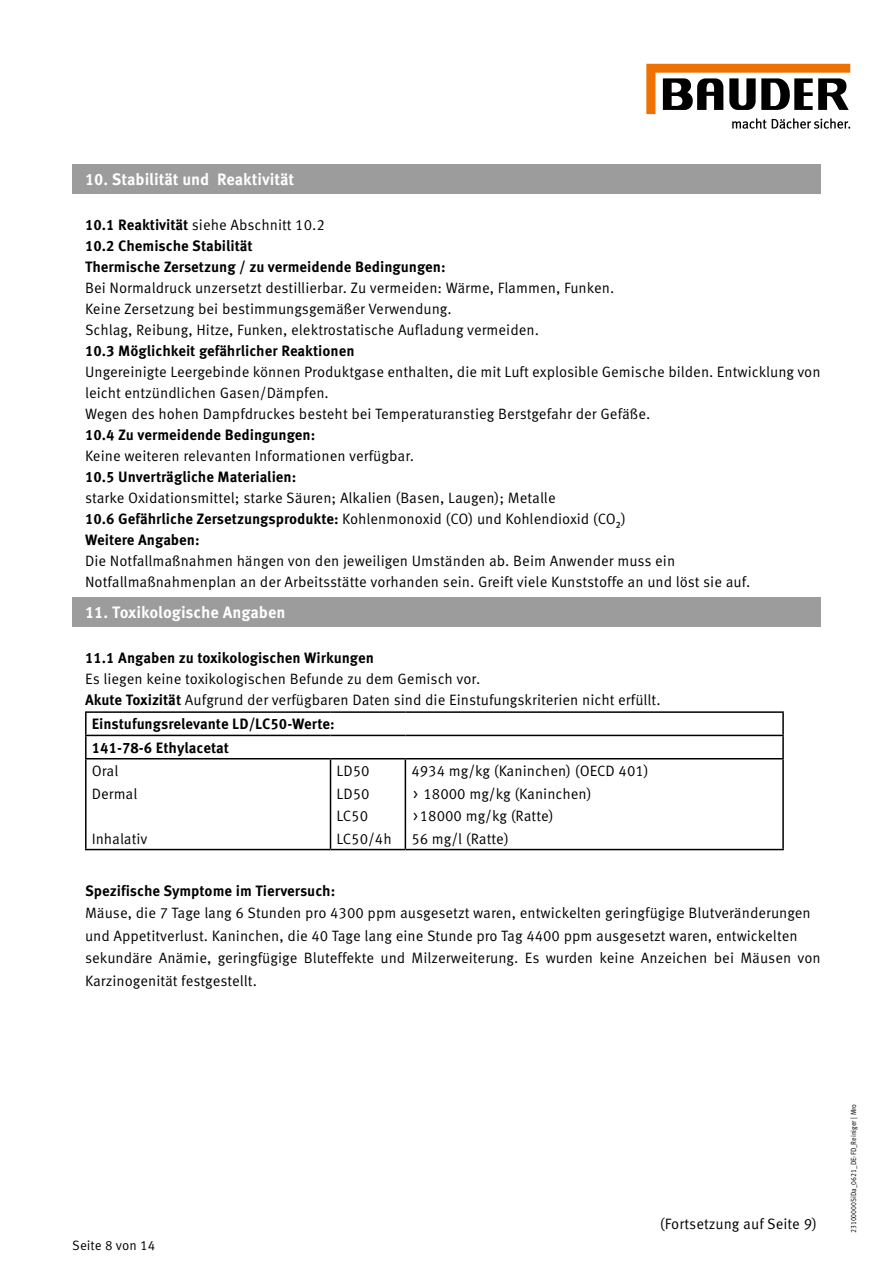
<style>
.page{position:relative;width:893px;height:1263px;background:#fff}
.page>*{position:absolute;margin:0;border:0;box-sizing:border-box;transform-origin:0 0}
.t1{font:700 16.5px "Meta Correspondence Pro";letter-spacing:-.005em;color:#fff}
.t2{font:15px/22.5px "Meta Correspondence Pro";color:#000}
.t3{font:700 15px/21px "Meta Correspondence Pro";color:#000}
.t4{font:13.5px "Meta Correspondence Pro";color:#000}
.t5{font:7.5px "Meta Correspondence Pro";color:#000;scale:.9 1}
.s1{font-weight:400}
.s2{font-weight:700}
</style>
<div class="page">
<svg style="left:646px;top:64px;width:204px;height:65px"></svg>
<div style="left:72px;top:164px;width:749px;height:29px;background:#9c9c9c"></div>
<div style="left:72px;top:597px;width:749px;height:29px;background:#9c9c9c"></div>
<hr style="left:85px;top:711px;width:245px;height:2px;background:#000">
<hr style="left:85px;top:713px;width:2px;height:22px;background:#000">
<hr style="left:330px;top:711px;width:75px;height:2px;background:#000">
<hr style="left:405px;top:711px;width:379px;height:2px;background:#000">
<hr style="left:782px;top:713px;width:2px;height:22px;background:#000">
<hr style="left:85px;top:735px;width:245px;height:1px;background:#000">
<hr style="left:85px;top:736px;width:2px;height:22px;background:#000">
<hr style="left:330px;top:735px;width:75px;height:1px;background:#000">
<hr style="left:405px;top:735px;width:379px;height:1px;background:#000">
<hr style="left:782px;top:736px;width:2px;height:22px;background:#000">
<hr style="left:85px;top:758px;width:245px;height:1px;background:#000">
<hr style="left:85px;top:759px;width:2px;height:90px;background:#000">
<hr style="left:330px;top:758px;width:75px;height:1px;background:#000">
<hr style="left:330px;top:759px;width:1px;height:90px;background:#000">
<hr style="left:405px;top:758px;width:379px;height:1px;background:#000">
<hr style="left:405px;top:759px;width:1px;height:90px;background:#000">
<hr style="left:782px;top:759px;width:2px;height:90px;background:#000">
<hr style="left:85px;top:849px;width:245px;height:1px;background:#000">
<hr style="left:330px;top:849px;width:75px;height:1px;background:#000">
<hr style="left:405px;top:849px;width:379px;height:1px;background:#000">
<p class="t1" style="left:85px;top:166px;width:211px">10. Stabilität und Reaktivität</p>
<p class="t3" style="left:85px;top:214px;width:362px">10.1 Reaktivität <span class="s1">siehe Abschnitt 10.2<br></span>10.2 Chemische Stabilität<br>Thermische Zersetzung / zu vermeidende Bedingungen:</p>
<p class="t2" style="left:85px;top:277px;width:531px;line-height:21px">Bei Normaldruck unzersetzt destillierbar. Zu vermeiden: Wärme, Flammen, Funken.<br>Keine Zersetzung bei bestimmungsgemäßer Verwendung.<br>Schlag, Reibung, Hitze, Funken, elektrostatische Aufladung vermeiden.</p>
<p class="t3" style="left:85px;top:340px;width:271px">10.3 Möglichkeit gefährlicher Reaktionen</p>
<p class="t2" style="left:85px;top:361px;width:737px;line-height:21px">Ungereinigte Leergebinde können Produktgase enthalten, die mit Luft explosible Gemische bilden. Entwicklung von leicht entzündlichen Gasen/Dämpfen.<br>Wegen des hohen Dampfdruckes besteht bei Temperaturanstieg Berstgefahr der Gefäße.</p>
<p class="t3" style="left:85px;top:424px;width:232px">10.4 Zu vermeidende Bedingungen:</p>
<p class="t2" style="left:85px;top:444px;width:331px">Keine weiteren relevanten Informationen verfügbar.</p>
<p class="t3" style="left:85px;top:466px;width:213px">10.5 Unverträgliche Materialien:</p>
<p class="t2" style="left:85px;top:487px;width:543px;line-height:21px">starke Oxidationsmittel; starke Säuren; Alkalien (Basen, Laugen); Metalle<br><span class="s2">10.6 Gefährliche Zersetzungsprodukte:</span> Kohlenmonoxid (CO) und Kohlendioxid (CO₂)<br><span class="s2">Weitere Angaben:</span></p>
<p class="t2" style="left:85px;top:550px;width:667px;line-height:21px">Die Notfallmaßnahmen hängen von den jeweiligen Umständen ab. Beim Anwender muss ein<br>Notfallmaßnahmenplan an der Arbeitsstätte vorhanden sein. Greift viele Kunststoffe an und löst sie auf.</p>
<p class="t1" style="left:85px;top:599px;width:202px">11. Toxikologische Angaben</p>
<p class="t3" style="left:85px;top:647px;width:290px">11.1 Angaben zu toxikologischen Wirkungen</p>
<p class="t2" style="left:85px;top:668px;width:577px;line-height:21px">Es liegen keine toxikologischen Befunde zu dem Gemisch vor.<br><span class="s2">Akute Toxizität</span> Aufgrund der verfügbaren Daten sind die Einstufungskriterien nicht erfüllt.</p>
<p class="t3" style="left:92px;top:712px;width:244px;line-height:23.2px">Einstufungsrelevante LD/LC50-Werte:<br>141-78-6 Ethylacetat</p>
<p class="t2" style="left:92px;top:759px;width:47px">Oral<br>Dermal</p>
<p class="t2" style="left:92px;top:826px;width:57px">Inhalativ</p>
<p class="t2" style="left:336px;top:759px;width:57px">LD50<br>LD50<br>LC50<br>LC50/4h</p>
<p class="t2" style="left:411px;top:759px;width:239px">4934 mg/kg (Kaninchen) (OECD 401) &gt; 18000 mg/kg (Kaninchen)<br>&gt;18000 mg/kg (Ratte)<br>56 mg/l (Ratte)</p>
<p class="t3" style="left:85px;top:879px;width:252px">Spezifische Symptome im Tierversuch:</p>
<p class="t2" style="left:85px;top:901px;width:737px">Mäuse, die 7 Tage lang 6 Stunden pro 4300 ppm ausgesetzt waren, entwickelten geringfügige Blutveränderungen und Appetitverlust. Kaninchen, die 40 Tage lang eine Stunde pro Tag 4400 ppm ausgesetzt waren, entwickelten sekundäre Anämie, geringfügige Bluteffekte und Milzerweiterung. Es wurden keine Anzeichen bei Mäusen von Karzinogenität festgestellt.</p>
<p class="t4" style="left:72px;top:1235px;width:85px">Seite 8 von 14</p>
<p class="t2" style="left:660px;top:1211px;width:159px">(Fortsetzung auf Seite 9)</p>
<p class="t5" style="left:848px;top:1233px;width:145px;rotate:-90deg">23100000SiDa_0621_DE-FD_Reiniger | Mro</p>
</div>
